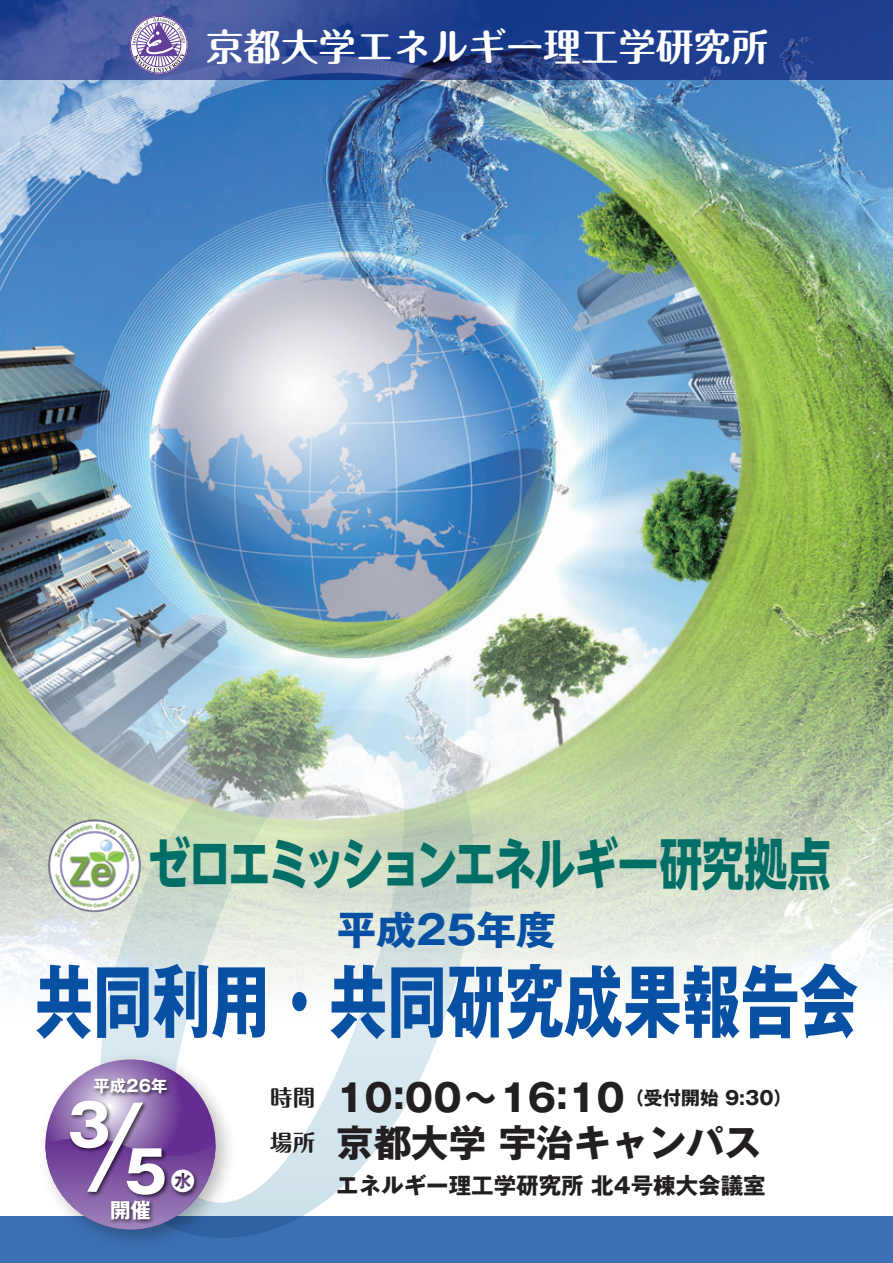
<style>
.page{position:relative;width:893px;height:1263px;background:#fff}
.page>*{position:absolute;margin:0;border:0;box-sizing:border-box;transform-origin:0 0}
.t1{font:700 79.5px "Gothic MB101 Pr 5";color:#0850a3;scale:.74 1}
.t2{font:700 57.3px "Gothic MB101 Pr 5";color:#fff}
.t3{font:700 55.5px "UD Shin Go NT Pro";letter-spacing:-.06em;color:#016f66;scale:.77 1}
.t4{font:700 39.75px "Gothic MB101 Pr 5";color:#0850a3}
.t5{font:700 37.5px/45px "Gothic MB101 Pr 5";color:#231f20}
.t6{font:700 37.5px "Maru Fo Pro";color:#fff}
.t7{font:700 24.15px "Gothic MB101 Pr 5";color:#fff}
.t8{font:700 22.5px "Gothic MB101 Pr 5";color:#231f20}
.t9{font:700 22.5px/44.2px "Maru Fo Pro";color:#231f20}
.t10{font:700 20.4px "Gothic MB101 Pr 5";color:#fff}
.t11{font:700 16.35px "Gothic MB101 Pr 5";color:#fff}
</style>
<div class="page">
<img style="left:0;top:80px;width:893px;height:912px">
<svg style="left:100px;top:710px;width:373px;height:506px"></svg>
<svg style="left:0;top:0;width:893px;height:80px;background:#2c4792"></svg>
<div style="left:0;top:1216px;width:893px;height:47px;background:#3d70b3"></div>
<img style="left:42px;top:813px;width:104px;height:104px">
<img style="left:92px;top:1046px;width:151px;height:196px">
<svg style="left:45px;top:1059px;width:171px;height:170px;background:#8b66ac"></svg>
<img style="left:90px;top:1074px;width:84px;height:19px">
<img style="left:107px;top:1229px;width:51px;height:1px">
<img style="left:64px;top:1093px;width:110px;height:9px">
<svg style="left:45px;top:1102px;width:171px;height:127px;background:#8066a0"></svg>
<div style="left:129px;top:15px;width:60px;height:60px;border:1px solid #623e99;border-radius:50%"></div>
<svg style="left:132px;top:0;width:53px;height:72px"></svg>
<div style="left:130px;top:16px;width:57px;height:57px;border:1px solid #623e99;border-radius:50%"></div>
<p class="t6" style="left:206px;top:16px;width:564px">京都大学エネルギー理工学研究所</p>
<h3 class="t3" style="left:148px;top:819px;width:888px">ゼロエミッションエネルギー研究拠点</h3>
<p class="t4" style="left:337px;top:897px;width:221px">平成25年度</p>
<h1 class="t1" style="left:35px;top:935px;width:1114px">共同利用・共同研究成果報告会</h1>
<p class="t11" style="left:93px;top:1072px;width:75px">平成26年</p>
<h2 class="t2" style="left:67px;top:1077px;width:45px">3</h2>
<h2 class="t2" style="left:124px;top:1124px;width:45px">5</h2>
<p class="t7" style="left:171px;top:1161px;width:26px">水</p>
<p class="t10" style="left:110px;top:1193px;width:42px">開催</p>
<p class="t9" style="left:270px;top:1073px;width:46px">時間場所</p>
<p class="t5" style="left:336px;top:1072px;width:458px">10:00～16:10<sup>（受付開始</sup> <sup>9:30）</sup>京都大学 宇治キャンパス</p>
<p class="t8" style="left:336px;top:1167px;width:431px">エネルギー理工学研究所 北4号棟大会議室</p>
</div>
